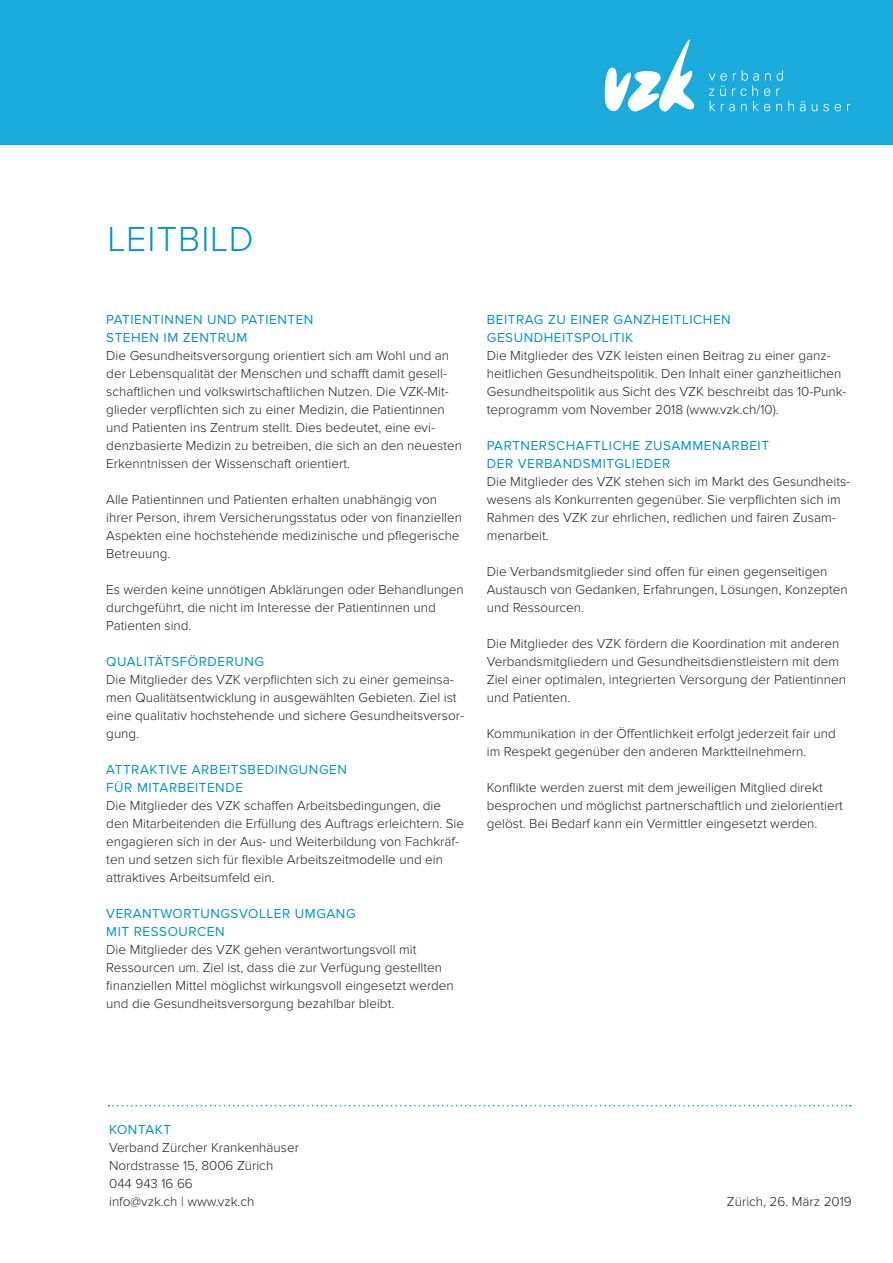
<style>
.page{position:relative;width:893px;height:1263px;background:#fff}
.page>*{position:absolute;margin:0;border:0;box-sizing:border-box;transform-origin:0 0}
.t1{font:300 36px "Proxima Nova";letter-spacing:.03em;color:#0093d0}
.t2{font:300 13.5px/18px "Proxima Nova";color:#231f20}
.t3{font:13.5px/18px "Proxima Nova";letter-spacing:.04em;color:#0093d0}
</style>
<div class="page">
<svg style="left:108px;top:1105px;width:743px;height:1px"></svg>
<div style="left:0;top:0;width:893px;height:145px;background:#1baadc"></div>
<svg style="left:605px;top:39px;width:89px;height:72px"></svg>
<svg style="left:709px;top:70px;width:85px;height:41px"></svg>
<svg style="left:800px;top:101px;width:5px;height:10px"></svg>
<svg style="left:812px;top:104px;width:5px;height:7px"></svg>
<svg style="left:823px;top:104px;width:6px;height:7px"></svg>
<svg style="left:835px;top:104px;width:6px;height:7px"></svg>
<h1 class="t1" style="left:108px;top:219px;width:148px">LEITBILD</h1>
<p class="t3" style="left:106px;top:311px;width:209px">PATIENTINNEN UND PATIENTEN<br>STEHEN IM ZENTRUM</p>
<p class="t2" style="left:106px;top:347px;width:357px">Die Gesundheitsversorgung orientiert sich am Wohl und an der Lebensqualität der Menschen und schafft damit gesell&shy;schaftlichen und volkswirtschaftlichen Nutzen. Die VZK-Mit&shy;glieder verpflichten sich zu einer Medizin, die Patientinnen und Patienten ins Zentrum stellt. Dies bedeutet, eine evi&shy;denzbasierte Medizin zu betreiben, die sich an den neuesten Erkenntnissen der Wissenschaft orientiert.</p>
<p class="t2" style="left:106px;top:491px;width:357px">Alle Patientinnen und Patienten erhalten unabhängig von ihrer Person, ihrem Versicherungsstatus oder von finanziellen Aspekten eine hochstehende medizinische und pflegerische Betreuung.</p>
<p class="t2" style="left:106px;top:581px;width:359px">Es werden keine unnötigen Abklärungen oder Behandlungen durchgeführt, die nicht im Interesse der Patientinnen und<br>Patienten sind.</p>
<p class="t3" style="left:106px;top:653px;width:159px">QUALITÄTSFÖRDERUNG</p>
<p class="t2" style="left:106px;top:671px;width:359px">Die Mitglieder des VZK verpflichten sich zu einer gemeinsa&shy;men Qualitätsentwicklung in ausgewählten Gebieten. Ziel ist eine qualitativ hochstehende und sichere Gesundheitsversor&shy;gung.</p>
<p class="t3" style="left:106px;top:761px;width:242px">ATTRAKTIVE ARBEITSBEDINGUNGEN<br>FÜR MITARBEITENDE</p>
<p class="t2" style="left:106px;top:797px;width:359px">Die Mitglieder des VZK schaffen Arbeitsbedingungen, die den Mitarbeitenden die Erfüllung des Auftrags erleichtern. Sie engagieren sich in der Aus- und Weiterbildung von Fachkräf&shy;ten und setzen sich für flexible Arbeitszeitmodelle und ein attraktives Arbeitsumfeld ein.</p>
<p class="t3" style="left:106px;top:905px;width:251px">VERANTWORTUNGSVOLLER UMGANG<br>MIT RESSOURCEN</p>
<p class="t2" style="left:106px;top:941px;width:349px">Die Mitglieder des VZK gehen verantwortungsvoll mit Ressourcen um. Ziel ist, dass die zur Verfügung gestellten finanziellen Mittel möglichst wirkungsvoll eingesetzt werden und die Gesundheitsversorgung bezahlbar bleibt.</p>
<p class="t3" style="left:487px;top:311px;width:245px">BEITRAG ZU EINER GANZHEITLICHEN<br>GESUNDHEITSPOLITIK</p>
<p class="t2" style="left:487px;top:347px;width:361px">Die Mitglieder des VZK leisten einen Beitrag zu einer ganz&shy;heitlichen Gesundheitspolitik. Den Inhalt einer ganzheitlichen Gesundheitspolitik aus Sicht des VZK beschreibt das 10-Punk&shy;teprogramm vom November 2018 (www.vzk.ch/10).</p>
<p class="t3" style="left:487px;top:437px;width:284px">PARTNERSCHAFTLICHE ZUSAMMENARBEIT<br>DER VERBANDSMITGLIEDER</p>
<p class="t2" style="left:487px;top:473px;width:365px">Die Mitglieder des VZK stehen sich im Markt des Gesundheits&shy;wesens als Konkurrenten gegenüber. Sie verpflichten sich im Rahmen des VZK zur ehrlichen, redlichen und fairen Zusam&shy;menarbeit.</p>
<p class="t2" style="left:487px;top:563px;width:362px">Die Verbandsmitglieder sind offen für einen gegenseitigen<br>Austausch von Gedanken, Erfahrungen, Lösungen, Konzepten und Ressourcen.</p>
<p class="t2" style="left:487px;top:635px;width:361px">Die Mitglieder des VZK fördern die Koordination mit anderen Verbandsmitgliedern und Gesundheitsdienstleistern mit dem Ziel einer optimalen, integrierten Versorgung der Patientinnen und Patienten.</p>
<p class="t2" style="left:487px;top:725px;width:350px">Kommunikation in der Öffentlichkeit erfolgt jederzeit fair und im Respekt gegenüber den anderen Marktteilnehmern.</p>
<p class="t2" style="left:487px;top:779px;width:357px">Konflikte werden zuerst mit dem jeweiligen Mitglied direkt besprochen und möglichst partnerschaftlich und zielorientiert gelöst. Bei Bedarf kann ein Vermittler eingesetzt werden.</p>
<p class="t3" style="left:109px;top:1121px;width:63px">KONTAKT</p>
<p class="t2" style="left:109px;top:1139px;width:191px">Verband Zürcher Krankenhäuser<br>Nordstrasse 15, 8006 Zürich<br>044 943 16 66<br>info@vzk.ch | www.vzk.ch</p>
<p class="t2" style="left:727px;top:1193px;width:126px">Zürich, 26. März 2019</p>
</div>
